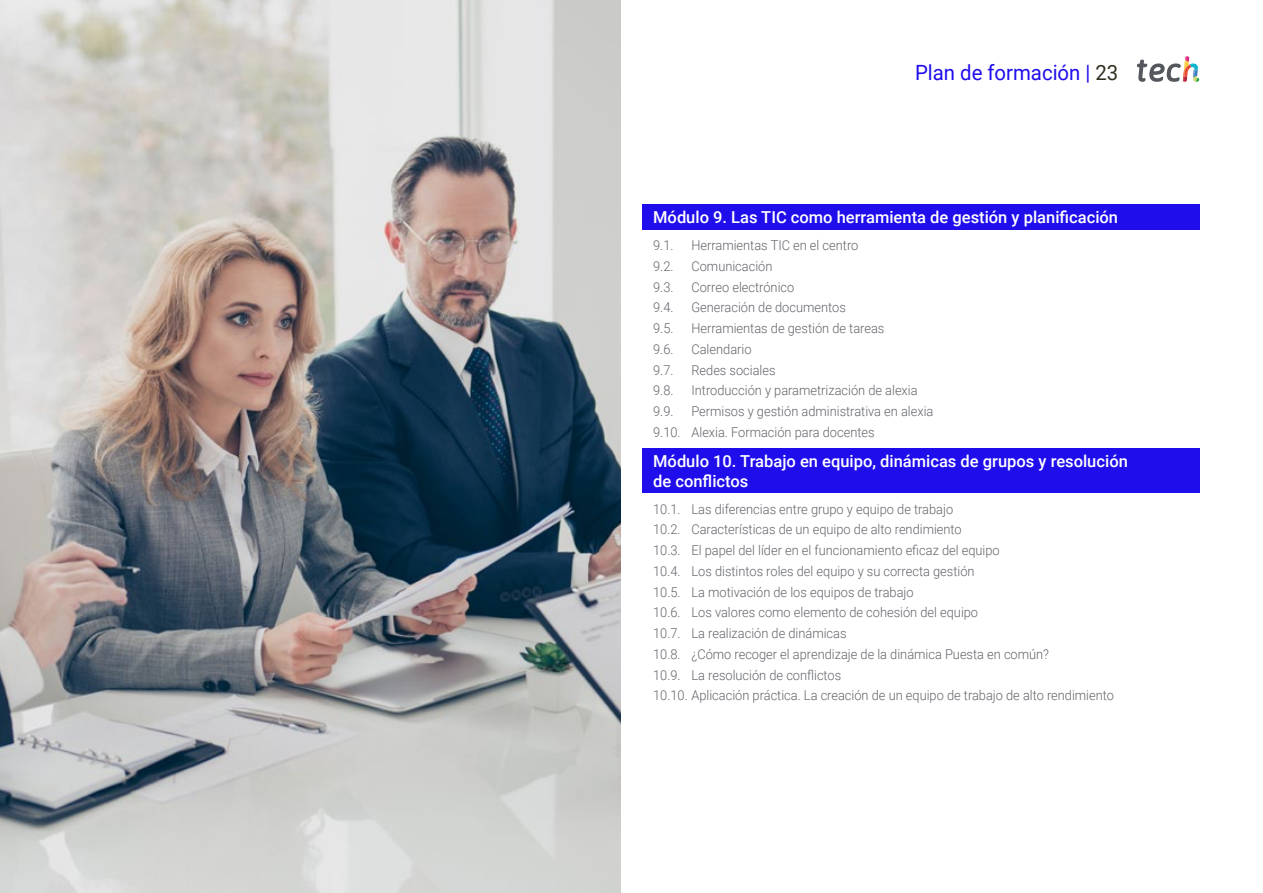
<style>
.page{position:relative;width:1263px;height:893px;background:#fff}
.page>*{position:absolute;margin:0;border:0;box-sizing:border-box;transform-origin:0 0}
.t1{font:21px "Roboto";color:#1f0dec}
.t2{font:500 16.5px/19.5px "Roboto";color:#fff}
.t3{font:300 13.5px/20.7px "Roboto";color:#61646a;scale:.95 1}
.s1{color:#312e20}
</style>
<div class="page">
<div style="left:642px;top:204px;width:557px;height:25px;background:#1f0dec"></div>
<div style="left:642px;top:448px;width:557px;height:45px;background:#1f0dec"></div>
<svg style="left:1137px;top:56px;width:62px;height:26px"></svg>
<img style="left:0;top:0;width:621px;height:893px">
<h1 class="t1" style="left:915px;top:57px;width:205px">Plan de formación | <span class="s1">23</span></h1>
<p class="t2" style="left:653px;top:207px;width:466px">Módulo 9. Las TIC como herramienta de gestión y planificación</p>
<p class="t3" style="left:653px;top:235px;width:23px">9.1.</p>
<p class="t3" style="left:691px;top:235px;width:177px">Herramientas TIC en el centro</p>
<p class="t3" style="left:653px;top:255px;width:23px">9.2.</p>
<p class="t3" style="left:691px;top:255px;width:87px">Comunicación</p>
<p class="t3" style="left:653px;top:276px;width:23px">9.3.</p>
<p class="t3" style="left:691px;top:276px;width:110px">Correo electrónico</p>
<p class="t3" style="left:653px;top:297px;width:23px">9.4.</p>
<p class="t3" style="left:691px;top:297px;width:164px">Generación de documentos</p>
<p class="t3" style="left:653px;top:318px;width:23px">9.5.</p>
<p class="t3" style="left:691px;top:318px;width:205px">Herramientas de gestión de tareas</p>
<p class="t3" style="left:653px;top:338px;width:23px">9.6.</p>
<p class="t3" style="left:691px;top:338px;width:65px">Calendario</p>
<p class="t3" style="left:653px;top:359px;width:23px">9.7.</p>
<p class="t3" style="left:691px;top:359px;width:90px">Redes sociales</p>
<p class="t3" style="left:653px;top:380px;width:23px">9.8.</p>
<p class="t3" style="left:691px;top:380px;width:240px">Introducción y parametrización de alexia</p>
<p class="t3" style="left:653px;top:401px;width:23px">9.9.</p>
<p class="t3" style="left:653px;top:401px;width:296px;text-indent:38px">Permisos y gestión administrativa en alexia<br>9.10. Alexia. Formación para docentes</p>
<p class="t2" style="left:653px;top:451px;width:476px">Módulo 10. Trabajo en equipo, dinámicas de grupos y resolución de conflictos</p>
<p class="t3" style="left:653px;top:498px;width:487px">10.1. Las diferencias entre grupo y equipo de trabajo<br>10.2. Características de un equipo de alto rendimiento<br>10.3. El papel del líder en el funcionamiento eficaz del equipo<br>10.4. Los distintos roles del equipo y su correcta gestión<br>10.5. La motivación de los equipos de trabajo<br>10.6. Los valores como elemento de cohesión del equipo<br>10.7. La realización de dinámicas<br>10.8. ¿Cómo recoger el aprendizaje de la dinámica Puesta en común?<br>10.9. La resolución de conflictos<br>10.10. Aplicación práctica. La creación de un equipo de trabajo de alto rendimiento</p>
</div>
